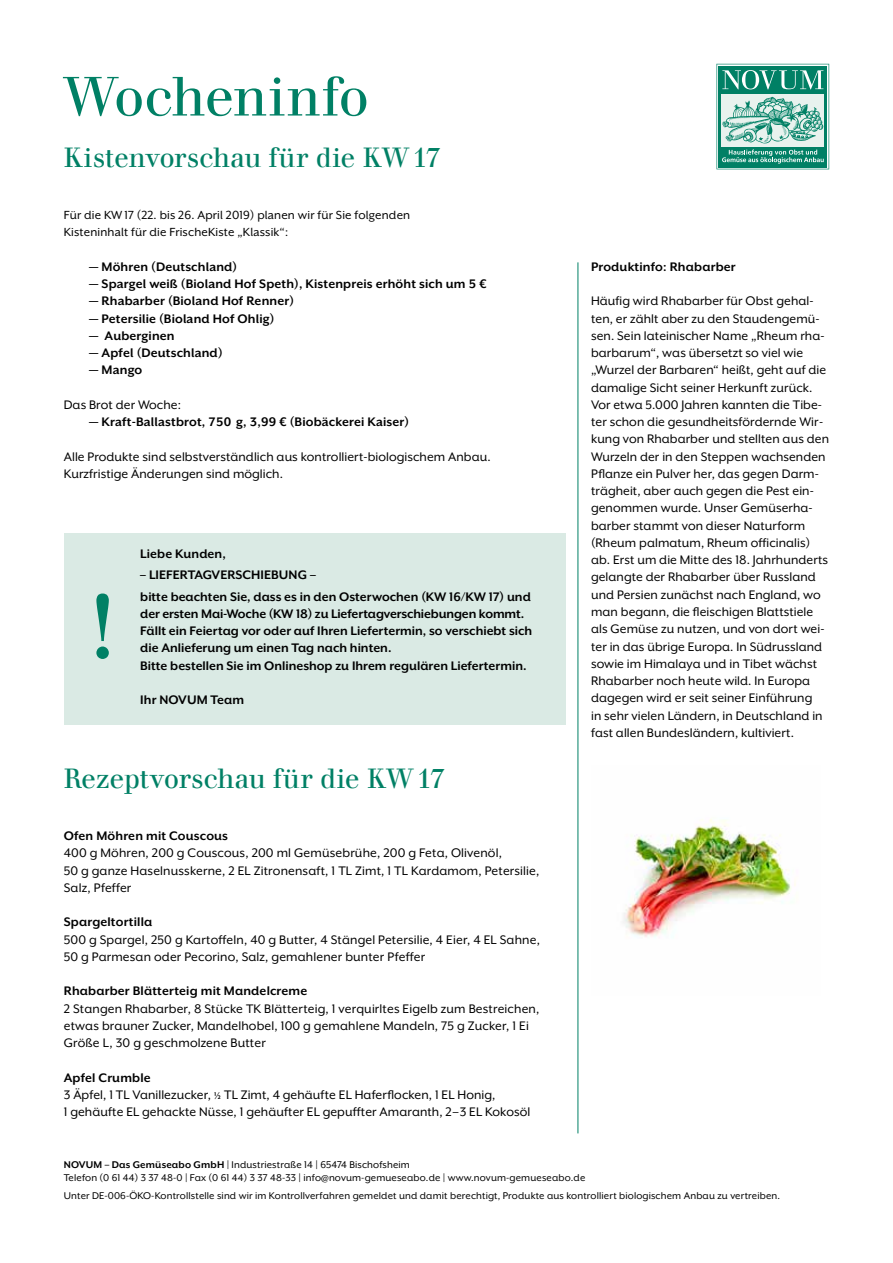
<style>
.page{position:relative;width:893px;height:1263px;background:#fff}
.page>*{position:absolute;margin:0;border:0;box-sizing:border-box;transform-origin:0 0}
.t1{font:90px "Walbaum Com";color:#008065}
.t2{font:54px "Walbaum Com";letter-spacing:-.015em;color:#008065}
.t3{font:27px "Walbaum Com";color:#008065}
.t4{font:14.25px/17.2px "Mr Eaves XL San OT";letter-spacing:.005em;color:#000}
.t5{font:700 14.25px/17.2px "Mr Eaves XL San OT";letter-spacing:.005em;color:#000}
.t6{font:13.5px/17.2px "Mr Eaves XL San OT";letter-spacing:.01em;color:#000}
.t7{font:11.25px/13.5px "Mr Eaves XL San OT";letter-spacing:.01em;color:#000}
.s1{font-weight:700}
</style>
<div class="page">
<svg style="left:716px;top:64px;width:113px;height:105px;background:#6db5a5"></svg>
<div style="left:64px;top:533px;width:502px;height:192px;background:#daeae4"></div>
<hr style="left:578px;top:262px;width:1px;height:871px;background:#008065">
<img style="left:623px;top:819px;width:173px;height:119px">
<h2 class="t2" style="left:64px;top:64px;width:307px">Wocheninfo</h2>
<h3 class="t3" style="left:64px;top:142px;width:378px">Kistenvorschau für die KW17</h3>
<p class="t6" style="left:64px;top:206px;width:348px">Für die KW 17 (22. bis 26. April 2019) planen wir für Sie folgenden<br>Kisteninhalt für die FrischeKiste „Klassik“:</p>
<p class="t5" style="left:89px;top:258px;width:149px">— Möhren (Deutschland)</p>
<p class="t5" style="left:89px;top:275px;width:399px">— Spargel weiß (Bioland Hof Speth), Kistenpreis erhöht sich um 5 €</p>
<p class="t5" style="left:89px;top:292px;width:206px">— Rhabarber (Bioland Hof Renner)</p>
<p class="t5" style="left:89px;top:310px;width:187px">— Petersilie (Bioland Hof Ohlig)</p>
<p class="t5" style="left:89px;top:327px;width:87px">— Auberginen</p>
<p class="t5" style="left:89px;top:344px;width:135px">— Apfel (Deutschland)</p>
<p class="t5" style="left:89px;top:361px;width:55px">— Mango</p>
<p class="t4" style="left:64px;top:396px;width:119px">Das Brot der Woche:</p>
<p class="t5" style="left:89px;top:413px;width:321px">— Kraft-Ballastbrot, 750 g, 3,99 € (Biobäckerei Kaiser)</p>
<p class="t4" style="left:64px;top:448px;width:428px">Alle Produkte sind selbstverständlich aus kontrolliert-biologischem Anbau.<br>Kurzfristige Änderungen sind möglich.</p>
<h1 class="t1" style="left:89px;top:573px;width:28px">!</h1>
<p class="t5" style="left:140px;top:545px;width:87px">Liebe Kunden,</p>
<p class="t5" style="left:140px;top:564px;width:392px;line-height:21.5px">– LIEFERTAGVERSCHIEBUNG –<br>bitte beachten Sie, dass es in den Osterwochen (KW 16/KW 17) und</p>
<p class="t5" style="left:140px;top:605px;width:393px">der ersten Mai-Woche (KW 18) zu Liefertagverschiebungen kommt.<br>Fällt ein Feiertag vor oder auf Ihren Liefertermin, so verschiebt sich die Anlieferung um einen Tag nach hinten.<br>Bitte bestellen Sie im Onlineshop zu Ihrem regulären Liefertermin.</p>
<p class="t5" style="left:140px;top:691px;width:105px">Ihr NOVUM Team</p>
<h3 class="t3" style="left:64px;top:763px;width:382px">Rezeptvorschau für die KW17</h3>
<p class="t5" style="left:64px;top:827px;width:166px">Ofen Möhren mit Couscous</p>
<p class="t4" style="left:64px;top:844px;width:477px">400 g Möhren, 200 g Couscous, 200 ml Gemüsebrühe, 200 g Feta, Olivenöl,<br>50 g ganze Haselnusskerne, 2 EL Zitronensaft, 1 TL Zimt, 1 TL Kardamom, Petersilie,<br>Salz, Pfeffer</p>
<p class="t5" style="left:64px;top:913px;width:90px">Spargeltortilla</p>
<p class="t4" style="left:64px;top:931px;width:478px">500 g Spargel, 250 g Kartoffeln, 40 g Butter, 4 Stängel Petersilie, 4 Eier, 4 EL Sahne,<br>50 g Parmesan oder Pecorino, Salz, gemahlener bunter Pfeffer</p>
<p class="t5" style="left:64px;top:982px;width:245px">Rhabarber Blätterteig mit Mandelcreme</p>
<p class="t4" style="left:64px;top:1000px;width:477px">2 Stangen Rhabarber, 8 Stücke TK Blätterteig, 1 verquirltes Eigelb zum Bestreichen, etwas brauner Zucker, Mandelhobel, 100 g gemahlene Mandeln, 75 g Zucker, 1 Ei<br>Größe L, 30 g geschmolzene Butter</p>
<p class="t5" style="left:64px;top:1069px;width:88px">Apfel Crumble</p>
<p class="t4" style="left:64px;top:1086px;width:468px">3 Äpfel, 1 TL Vanillezucker, TL Zimt, 4 gehäufte EL Haferflocken, 1 EL Honig,<br>1 gehäufte EL gehackte Nüsse, 1 gehäufter EL gepuffter Amaranth, 2–3 EL Kokosöl</p>
<p class="t5" style="left:591px;top:258px;width:146px">Produktinfo: Rhabarber</p>
<p class="t4" style="left:591px;top:292px;width:239px">Häufig wird Rhabarber für Obst gehal&shy;ten, er zählt aber zu den Staudengemü&shy;sen. Sein lateinischer Name „Rheum rha&shy;barbarum“, was übersetzt so viel wie „Wurzel der Barbaren“ heißt, geht auf die damalige Sicht seiner Herkunft zurück.<br>Vor etwa 5.000 Jahren kannten die Tibe&shy;ter schon die gesundheitsfördernde Wir&shy;kung von Rhabarber und stellten aus den Wurzeln der in den Steppen wachsenden Pflanze ein Pulver her, das gegen Darm&shy;trägheit, aber auch gegen die Pest ein&shy;genommen wurde. Unser Gemüserha&shy;barber stammt von dieser Naturform (Rheum palmatum, Rheum officinalis) ab. Erst um die Mitte des 18. Jahrhunderts gelangte der Rhabarber über Russland und Persien zunächst nach England, wo man begann, die fleischigen Blattstiele als Gemüse zu nutzen, und von dort wei&shy;ter in das übrige Europa. In Südrussland sowie im Himalaya und in Tibet wächst Rhabarber noch heute wild. In Europa dagegen wird er seit seiner Einführung<br>in sehr vielen Ländern, in Deutschland in fast allen Bundesländern, kultiviert.</p>
<p class="t7" style="left:64px;top:1158px;width:523px"><span class="s1">NOVUM – Das Gemüseabo GmbH</span> | Industriestraße 14 | 65474 Bischofsheim<br>Telefon (0 61 44) 3 37 48-0 | Fax (0 61 44) 3 37 48-33 | info@novum-gemueseabo.de | www.novum-gemueseabo.de</p>
<p class="t7" style="left:64px;top:1189px;width:718px">Unter DE-006-ÖKO-Kontrollstelle sind wir im Kontrollverfahren gemeldet und damit berechtigt, Produkte aus kontrolliert biologischem Anbau zu vertreiben.</p>
</div>
